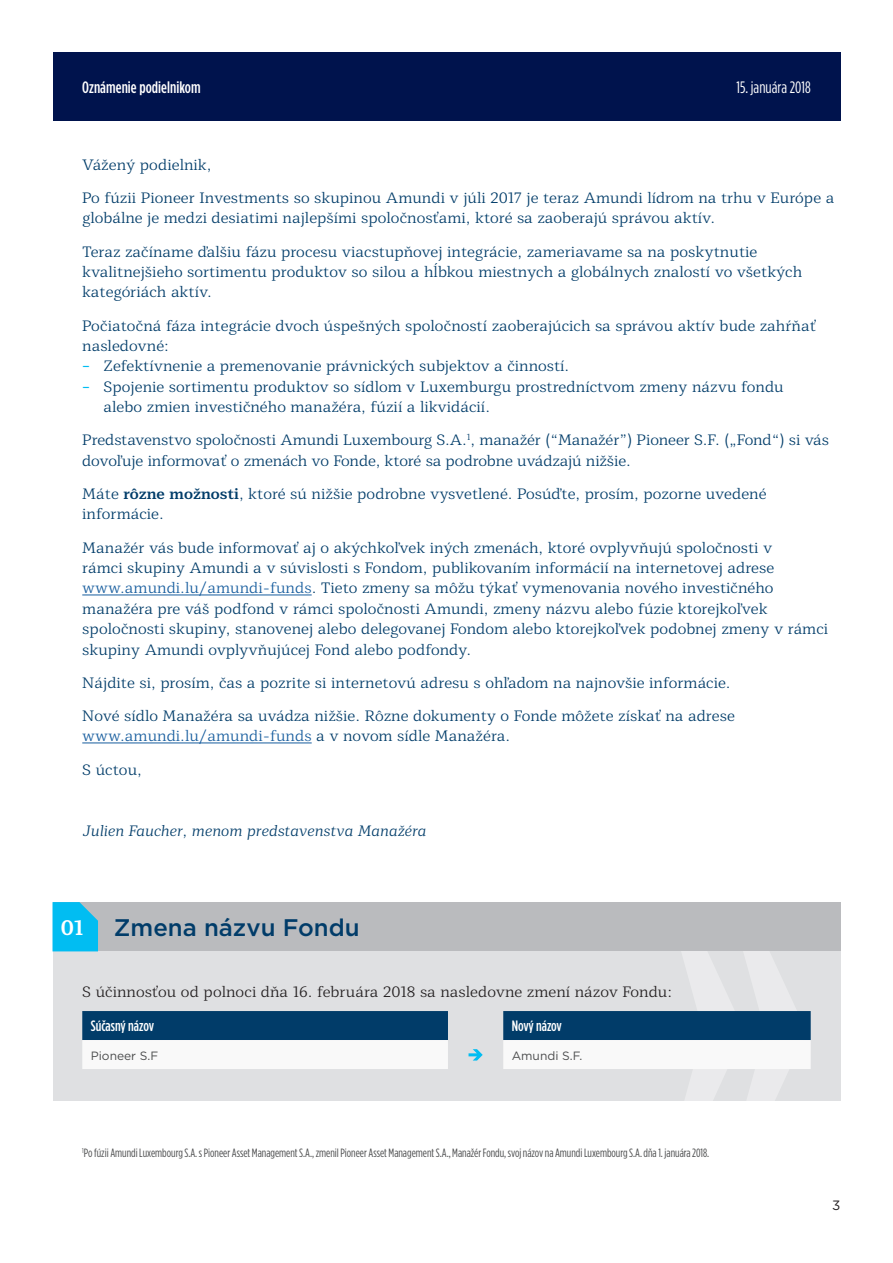
<style>
.page{position:relative;width:893px;height:1263px;background:#fff}
.page>*{position:absolute;margin:0;border:0;box-sizing:border-box;transform-origin:0 0}
.Amundi_Main_Heading{font:500 24px "Gotham";color:#013c69}
.Number_Heading{font:700 21px "Mediator Serif";color:#fff}
.t1{font:500 16.5px "Gotham Condensed";letter-spacing:.005em;color:#fff}
.t2{font:16.5px "Gotham Condensed";color:#fff}
.Amundi_Intro_Copy{font:300 15px/20.4px "Mediator Serif";color:#013c69}
.Amundi_Body_Copy{font:300 15px "Mediator Serif";color:#231f20}
.Amundi_Intro_Copy-2{font:italic 300 15px "Mediator Serif";color:#013c69}
.Amundi_Table_ColumnH{font:500 15px "Gotham Condensed";color:#fff}
.t3{font:13.5px "Gotham";color:#231f20}
.Amundi_Chart_Source{font:12px "Gotham Condensed";color:#4b4c4d}
.Amundi_Table_Text{font:12px "Gotham";color:#4b4c4d}
.s1{font-family:"Gotham";font-weight:400;color:#01bdf2}
.s2{font-weight:700}
.s3{color:#175d9e}
</style>
<div class="page">
<div style="left:53px;top:53px;width:787px;height:68px;background:#00134d"></div>
<hr style="left:82px;top:595px;width:230px;height:1px;background:#175d9e">
<hr style="left:82px;top:742px;width:230px;height:1px;background:#175d9e">
<div style="left:53px;top:902px;width:787px;height:49px;background:#babbbe"></div>
<div style="left:53px;top:951px;width:787px;height:150px;background:#dfe0e2"></div>
<svg style="left:53px;top:902px;width:758px;height:199px"></svg>
<p class="t1" style="left:82px;top:78px;width:120px">Oznámenie podielnikom</p>
<p class="t2" style="left:736px;top:78px;width:76px">15. januára 2018</p>
<p class="Amundi_Intro_Copy" style="left:82px;top:155px;width:131px">Vážený podielnik,</p>
<p class="Amundi_Intro_Copy" style="left:82px;top:188px;width:754px">Po fúzii Pioneer Investments so skupinou Amundi v júli 2017 je teraz Amundi lídrom na trhu v Európe a globálne je medzi desiatimi najlepšími spoločnosťami, ktoré sa zaoberajú správou aktív.</p>
<p class="Amundi_Intro_Copy" style="left:82px;top:241px;width:721px">Teraz začíname ďalšiu fázu procesu viacstupňovej integrácie, zameriavame sa na poskytnutie kvalitnejšieho sortimentu produktov so silou a hĺbkou miestnych a globálnych znalostí vo všetkých kategóriách aktív.</p>
<p class="Amundi_Intro_Copy" style="left:82px;top:315px;width:735px">Počiatočná fáza integrácie dvoch úspešných spoločností zaoberajúcich sa správou aktív bude zahŕňať nasledovné:</p>
<p class="Amundi_Intro_Copy" style="left:82px;top:356px;width:489px"><span class="s1">–</span> Zefektívnenie a premenovanie právnických subjektov a činností.</p>
<p class="Amundi_Intro_Copy" style="left:104px;top:377px;width:682px;text-indent:-21px"><span class="s1">–</span> Spojenie sortimentu produktov so sídlom v Luxemburgu prostredníctvom zmeny názvu fondu alebo zmien investičného manažéra, fúzií a likvidácií.</p>
<p class="Amundi_Intro_Copy" style="left:82px;top:430px;width:748px">Predstavenstvo spoločnosti Amundi Luxembourg S.A.<sup>1</sup>, manažér (“Manažér”) Pioneer S.F. („Fond“) si vás dovoľuje informovať o zmenách vo Fonde, ktoré sa podrobne uvádzajú nižšie.</p>
<p class="Amundi_Intro_Copy" style="left:82px;top:484px;width:686px">Máte <span class="s2">rôzne možnosti</span>, ktoré sú nižšie podrobne vysvetlené. Posúďte, prosím, pozorne uvedené informácie.</p>
<p class="Amundi_Intro_Copy" style="left:82px;top:537px;width:747px">Manažér vás bude informovať aj o akýchkoľvek iných zmenách, ktoré ovplyvňujú spoločnosti v<br>rámci skupiny Amundi a v súvislosti s Fondom, publikovaním informácií na internetovej adrese <span class="s3">www.amundi.lu/amundi-funds</span>. Tieto zmeny sa môžu týkať vymenovania nového investičného manažéra pre váš podfond v rámci spoločnosti Amundi, zmeny názvu alebo fúzie ktorejkoľvek spoločnosti skupiny, stanovenej alebo delegovanej Fondom alebo ktorejkoľvek podobnej zmeny v rámci skupiny Amundi ovplyvňujúcej Fond alebo podfondy.</p>
<p class="Amundi_Intro_Copy" style="left:82px;top:673px;width:650px">Nájdite si, prosím, čas a pozrite si internetovú adresu s ohľadom na najnovšie informácie.</p>
<p class="Amundi_Intro_Copy" style="left:82px;top:706px;width:654px">Nové sídlo Manažéra sa uvádza nižšie. Rôzne dokumenty o Fonde môžete získať na adrese <span class="s3">www.amundi.lu/amundi-funds</span> a v novom sídle Manažéra.</p>
<p class="Amundi_Intro_Copy" style="left:82px;top:759px;width:61px">S úctou,</p>
<p class="Amundi_Intro_Copy-2" style="left:82px;top:821px;width:345px">Julien Faucher, menom predstavenstva Manažéra</p>
<p class="Number_Heading" style="left:61px;top:914px;width:24px">01</p>
<p class="Amundi_Main_Heading" style="left:114px;top:912px;width:248px">Zmena názvu Fondu</p>
<p class="Amundi_Body_Copy" style="left:82px;top:982px;width:591px">S účinnosťou od polnoci dňa 16. februára 2018 sa nasledovne zmení názov Fondu:</p>
<p class="Amundi_Table_ColumnH" style="left:91px;top:1017px;width:65px">Súčasný názov</p>
<p class="Amundi_Table_ColumnH" style="left:512px;top:1017px;width:52px">Nový názov</p>
<p class="Amundi_Table_Text" style="left:91px;top:1048px;width:69px">Pioneer S.F</p>
<p class="Amundi_Table_Text" style="left:512px;top:1048px;width:72px">Amundi S.F.</p>
<p class="Amundi_Chart_Source" style="left:82px;top:1145px;width:628px"><sup>1</sup>Po fúzii Amundi Luxembourg S.A. s Pioneer Asset Management S.A., zmenil Pioneer Asset Management S.A., Manažér Fondu, svoj názov na Amundi Luxembourg S.A. dňa 1. januára 2018.</p>
<p class="t3" style="left:832px;top:1197px;width:10px">3</p>
</div>
